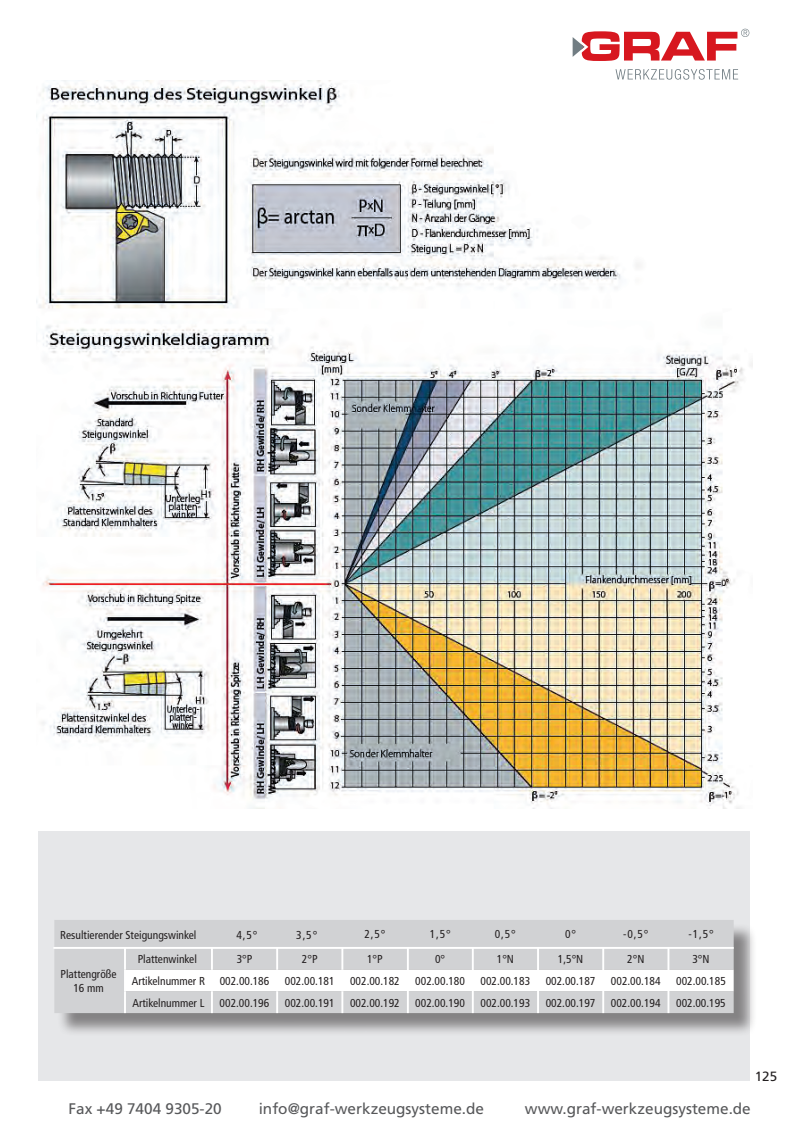
<style>
.page{position:relative;width:809px;height:1141px;background:#fff}
.page>*{position:absolute;margin:0;border:0;box-sizing:border-box;transform-origin:0 0}
.t1{font:15.4px "Frutiger";color:#57585a}
.t2{font:13.47px "Frutiger";color:#231f20}
.t3{font:condensed 11.55px/13.8px "Frutiger";color:#231f20;text-align:center}
</style>
<div class="page">
<div style="left:38px;top:245px;width:712px;height:836px;background:#e6e7e9"></div>
<svg style="left:615px;top:69px;width:123px;height:11px"></svg>
<svg style="left:572px;top:29px;width:177px;height:32px"></svg>
<div style="left:37px;top:80px;width:718px;height:750px;background:#fff"></div>
<img style="left:39px;top:80px;width:713px;height:729px">
<div style="left:57px;top:923px;width:701px;height:114px;background:#231f20;opacity:.5"></div>
<div style="left:54px;top:920px;width:679px;height:93px;background:#d1d2d4"></div>
<div style="left:126px;top:970px;width:607px;height:21px;background:#fff"></div>
<hr style="left:124px;top:948px;width:2px;height:22px;background:#fff">
<hr style="left:211px;top:948px;width:2px;height:22px;background:#fff">
<hr style="left:276px;top:948px;width:2px;height:22px;background:#fff">
<hr style="left:124px;top:970px;width:2px;height:21px;background:#fff">
<hr style="left:211px;top:970px;width:2px;height:21px;background:#fff">
<hr style="left:276px;top:970px;width:2px;height:21px;background:#fff">
<hr style="left:124px;top:991px;width:2px;height:22px;background:#fff">
<hr style="left:211px;top:991px;width:2px;height:22px;background:#fff">
<hr style="left:276px;top:991px;width:2px;height:22px;background:#fff">
<hr style="left:341px;top:948px;width:2px;height:22px;background:#fff">
<hr style="left:341px;top:970px;width:2px;height:21px;background:#fff">
<hr style="left:341px;top:991px;width:2px;height:22px;background:#fff">
<hr style="left:407px;top:948px;width:2px;height:65px;background:#fff">
<hr style="left:472px;top:948px;width:2px;height:65px;background:#fff">
<hr style="left:537px;top:948px;width:2px;height:65px;background:#fff">
<hr style="left:602px;top:948px;width:2px;height:65px;background:#fff">
<hr style="left:667px;top:948px;width:2px;height:65px;background:#fff">
<hr style="left:53px;top:947px;width:680px;height:2px;background:#fff">
<p class="t3" style="left:60px;top:928px;width:138px">Resultierender Steigungswinkel</p>
<p class="t3" style="left:236px;top:928px;width:22px">4,5°</p>
<p class="t3" style="left:296px;top:928px;width:22px">3,5°</p>
<p class="t3" style="left:364px;top:927px;width:22px">2,5°</p>
<p class="t3" style="left:429px;top:927px;width:22px">1,5°</p>
<p class="t3" style="left:495px;top:927px;width:22px">0,5°</p>
<p class="t3" style="left:565px;top:927px;width:12px">0°</p>
<p class="t3" style="left:623px;top:927px;width:27px">-0,5°</p>
<p class="t3" style="left:688px;top:927px;width:27px">-1,5°</p>
<p class="t3" style="left:61px;top:967px;width:57px">Plattengröße<br>16 mm</p>
<p class="t3" style="left:138px;top:952px;width:61px">Plattenwinkel</p>
<p class="t3" style="left:237px;top:952px;width:17px">3°P</p>
<p class="t3" style="left:302px;top:952px;width:17px">2°P</p>
<p class="t3" style="left:367px;top:952px;width:17px">1°P</p>
<p class="t3" style="left:435px;top:952px;width:12px">0°</p>
<p class="t3" style="left:497px;top:952px;width:19px">1°N</p>
<p class="t3" style="left:558px;top:952px;width:27px">1,5°N</p>
<p class="t3" style="left:627px;top:952px;width:19px">2°N</p>
<p class="t3" style="left:692px;top:952px;width:19px">3°N</p>
<p class="t3" style="left:132px;top:974px;width:75px">Artikelnummer R</p>
<p class="t3" style="left:220px;top:974px;width:51px">002.00.186</p>
<p class="t3" style="left:285px;top:974px;width:51px">002.00.181</p>
<p class="t3" style="left:350px;top:974px;width:51px">002.00.182</p>
<p class="t3" style="left:415px;top:974px;width:51px">002.00.180</p>
<p class="t3" style="left:480px;top:974px;width:51px">002.00.183</p>
<p class="t3" style="left:545px;top:974px;width:51px">002.00.187</p>
<p class="t3" style="left:611px;top:974px;width:51px">002.00.184</p>
<p class="t3" style="left:676px;top:974px;width:51px">002.00.185</p>
<p class="t3" style="left:132px;top:996px;width:73px">Artikelnummer L</p>
<p class="t3" style="left:220px;top:996px;width:51px">002.00.196</p>
<p class="t3" style="left:285px;top:996px;width:51px">002.00.191</p>
<p class="t3" style="left:350px;top:996px;width:51px">002.00.192</p>
<p class="t3" style="left:415px;top:996px;width:51px">002.00.190</p>
<p class="t3" style="left:480px;top:996px;width:51px">002.00.193</p>
<p class="t3" style="left:545px;top:996px;width:51px">002.00.197</p>
<p class="t3" style="left:611px;top:996px;width:51px">002.00.194</p>
<p class="t3" style="left:676px;top:996px;width:51px">002.00.195</p>
<p class="t2" style="left:754px;top:1069px;width:24px">125</p>
<p class="t1" style="left:68px;top:1099px;width:155px">Fax +49 7404 9305-20</p>
<p class="t1" style="left:259px;top:1099px;width:227px">info@graf-werkzeugsysteme.de</p>
<p class="t1" style="left:525px;top:1099px;width:227px">www.graf-werkzeugsysteme.de</p>
</div>
